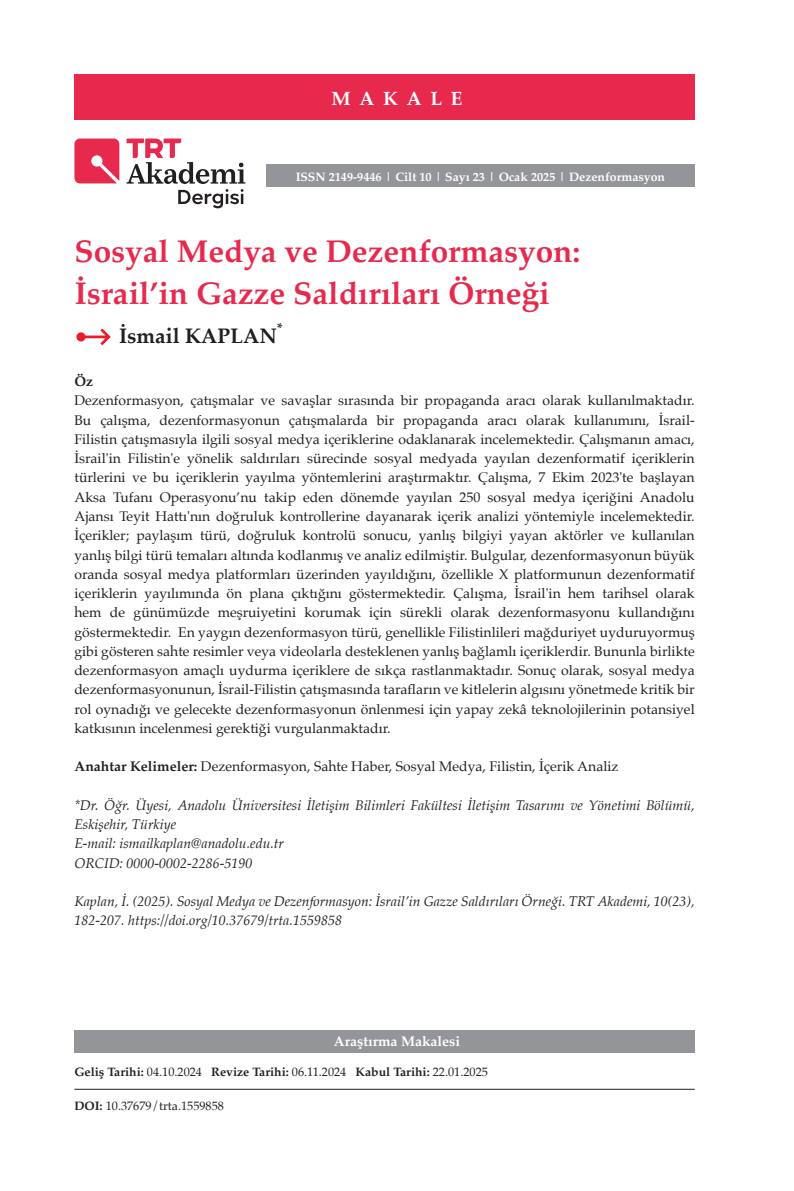
<style>
.page{position:relative;width:794px;height:1191px;background:#fff}
.page>*{position:absolute;margin:0;border:0;box-sizing:border-box;transform-origin:0 0}
.t1{font:700 31.5px/42px "Palatino";color:#e7294d}
.t2{font:700 21px "Palatino Linotype";color:#231f20}
.t3{font:700 19.25px "Palatino";letter-spacing:.45em;color:#fff}
.t4{font:14px/19.2px "Palatino";color:#231f20;text-align:justify}
.t5{font:italic 14px/19.2px "Palatino";color:#231f20}
.t6{font:700 14px "Palatino";color:#fff}
.t7{font:700 14px "Palatino";color:#231f20}
.t8{font:700 14px "Palatino Linotype";color:#231f20}
.t9{font:700 12.25px "Palatino";color:#231f20}
.t10{font:700 12.25px "Palatino";color:#fff}
.t11{font:12.25px "Palatino";color:#231f20}
.s1{font-weight:700}
.s2{font-weight:400}
</style>
<div class="page">
<div style="left:74px;top:74px;width:620px;height:46px;background:#e7294d"></div>
<div style="left:266px;top:164px;width:428px;height:22px;background:#939598"></div>
<svg style="left:74px;top:138px;width:45px;height:45px;background:#e94262"></svg>
<svg style="left:126px;top:138px;width:119px;height:70px"></svg>
<svg style="left:76px;top:328px;width:35px;height:17px"></svg>
<div style="left:74px;top:1030px;width:620px;height:22px;background:#939598"></div>
<hr style="left:74px;top:1088px;width:620px;height:1px;background:#231f20">
<h3 class="t3" style="left:331px;top:82px;width:133px">MAKALE</h3>
<p class="t10" style="left:296px;top:166px;width:371px">ISSN 2149-9446 | Cilt 10 | Sayı 23 | Ocak 2025 | Dezenformasyon</p>
<h1 class="t1" style="left:74px;top:230px;width:507px">Sosyal Medya ve Dezenformasyon:<br>İsrail’in Gazze Saldırıları Örneği</h1>
<h2 class="t2" style="left:119px;top:321px;width:159px">İsmail KAPLAN</h2>
<p class="t8" style="left:277px;top:318px;width:8px">*</p>
<p class="t7" style="left:74px;top:369px;width:20px">Öz</p>
<p class="t4" style="left:74px;top:391px;width:622px">Dezenformasyon, çatışmalar ve savaşlar sırasında bir propaganda aracı olarak kullanılmaktadır.<br>Bu çalışma, dezenformasyonun çatışmalarda bir propaganda aracı olarak kullanımını, İsrail-Filistin çatışmasıyla ilgili sosyal medya içeriklerine odaklanarak incelemektedir. Çalışmanın amacı, İsrail'in Filistin'e yönelik saldırıları sürecinde sosyal medyada yayılan dezenformatif içeriklerin türlerini ve bu içeriklerin yayılma yöntemlerini araştırmaktır. Çalışma, 7 Ekim 2023'te başlayan Aksa Tufanı Operasyonu’nu takip eden dönemde yayılan 250 sosyal medya içeriğini Anadolu Ajansı Teyit Hattı'nın doğruluk kontrollerine dayanarak içerik analizi yöntemiyle incelemektedir.<br>İçerikler; paylaşım türü, doğruluk kontrolü sonucu, yanlış bilgiyi yayan aktörler ve kullanılan yanlış bilgi türü temaları altında kodlanmış ve analiz edilmiştir. Bulgular, dezenformasyonun büyük oranda sosyal medya platformları üzerinden yayıldığını, özellikle X platformunun dezenformatif içeriklerin yayılımında ön plana çıktığını göstermektedir. Çalışma, İsrail'in hem tarihsel olarak hem de günümüzde meşruiyetini korumak için sürekli olarak dezenformasyonu kullandığını göstermektedir. En yaygın dezenformasyon türü, genellikle Filistinlileri mağduriyet uyduruyormuş gibi gösteren sahte resimler veya videolarla desteklenen yanlış bağlamlı içeriklerdir. Bununla birlikte dezenformasyon amaçlı uydurma içeriklere de sıkça rastlanmaktadır. Sonuç olarak, sosyal medya dezenformasyonunun, İsrail-Filistin çatışmasında tarafların ve kitlelerin algısını yönetmede kritik bir rol oynadığı ve gelecekte dezenformasyonun önlenmesi için yapay zekâ teknolojilerinin potansiyel katkısının incelenmesi gerektiği vurgulanmaktadır.</p>
<p class="t4" style="left:74px;top:757px;width:545px"><span class="s1">Anahtar Kelimeler:</span> Dezenformasyon, Sahte Haber, Sosyal Medya, Filistin, İçerik Analiz</p>
<p class="t5" style="left:74px;top:795px;width:622px">*Dr. Öğr. Üyesi, Anadolu Üniversitesi İletişim Bilimleri Fakültesi İletişim Tasarımı ve Yönetimi Bölümü, Eskişehir, Türkiye<br>E-mail: ismailkaplan@anadolu.edu.tr<br>ORCID: 0000-0002-2286-5190</p>
<p class="t5" style="left:74px;top:891px;width:622px">Kaplan, İ. (2025). Sosyal Medya ve Dezenformasyon: İsrail’in Gazze Saldırıları Örneği. TRT Akademi, 10(23),<br>182-207. https://doi.org/10.37679/trta.1559858</p>
<p class="t6" style="left:334px;top:1029px;width:128px">Araştırma Makalesi</p>
<p class="t9" style="left:74px;top:1061px;width:415px">Geliş Tarihi: <span class="s2">04.10.2024</span> Revize Tarihi: <span class="s2">06.11.2024</span> Kabul Tarihi: <span class="s2">22.01.2025</span></p>
<p class="t11" style="left:74px;top:1095px;width:151px"><span class="s1">DOI:</span> 10.37679/trta.1559858</p>
</div>
